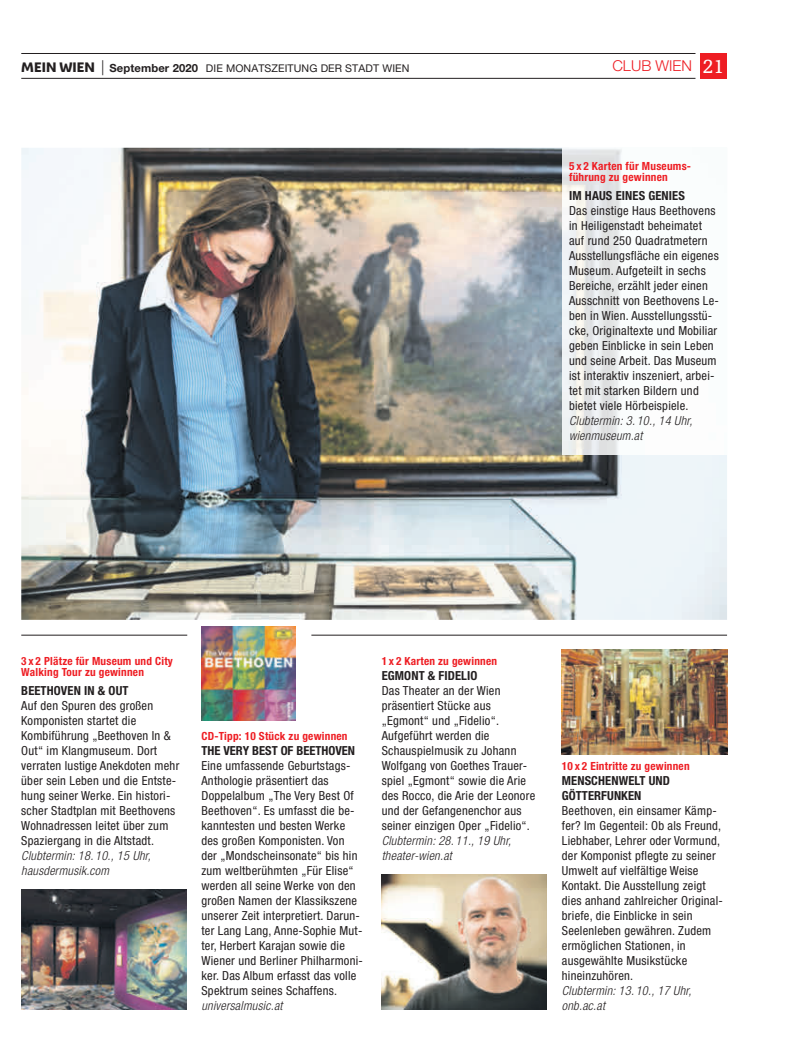
<style>
.page{position:relative;width:798px;height:1063px;background:#fff}
.page>*{position:absolute;margin:0;border:0;box-sizing:border-box;transform-origin:0 0}
.t1{font:300 15px "Helvetica Neue LT Pro";color:#ee1d23}
.t2{font:condensed 12.5px/15px "Helvetica Neue LT Pro";letter-spacing:.02em;color:#231f20}
.t3{font:italic 300 condensed 12.5px/15px "Helvetica Neue LT Pro";letter-spacing:.02em;color:#231f20}
.t4{font:700 condensed 12.5px/15px "Helvetica Neue LT Pro";letter-spacing:.01em;color:#231f20}
.t5{font:700 condensed 11.25px/11.2px "Helvetica Neue LT Pro";letter-spacing:.02em;color:#ee1d23}
.t6{font:10.62px "Helvetica Neue LT Pro";letter-spacing:.01em;color:#231f20}
.s1{font-family:"Wiener Melange";font-weight:800;font-size:12.75px}
.s2{font-weight:300;font-size:15px}
.s3{font-weight:700;font-size:11.25px}
.s4{font-family:"Egyptienne FLT Std";font-weight:400;font-size:20px;color:#fff}
</style>
<div class="page">
<div style="left:699px;top:53px;width:27px;height:26px;background:#ee1d23"></div>
<hr style="left:21px;top:53px;width:674px;height:1px;background:#231f20">
<hr style="left:21px;top:78px;width:674px;height:1px;background:#231f20">
<img style="left:21px;top:148px;width:705px;height:472px">
<img style="left:561px;top:148px;width:165px;height:307px">
<img style="left:21px;top:890px;width:165px;height:120px">
<img style="left:381px;top:875px;width:165px;height:134px">
<img style="left:561px;top:650px;width:165px;height:105px">
<hr style="left:21px;top:635px;width:166px;height:1px;background:#231f20">
<img style="left:201px;top:626px;width:94px;height:94px">
<hr style="left:311px;top:635px;width:415px;height:1px;background:#231f20">
<p class="t6" style="left:21px;top:64px;width:389px"><span class="s1">MEIN WIEN</span> <span class="s2">|</span> <span class="s3">September 2020</span> DIE MONATSZEITUNG DER STADT WIEN</p>
<p class="t1" style="left:612px;top:61px;width:114px">CLUB WIEN <span class="s4">21</span></p>
<p class="t5" style="left:569px;top:161px;width:123px">5 x 2 Karten für Museums&shy;führung zu gewinnen</p>
<p class="t4" style="left:569px;top:189px;width:117px">IM HAUS EINES GENIES</p>
<p class="t2" style="left:569px;top:204px;width:151px">Das einstige Haus Beethovens in Heiligenstadt beheimatet auf rund 250 Quadratmetern<br>Ausstellungsfläche ein eigenes<br>Museum. Aufgeteilt in sechs<br>Bereiche, erzählt jeder einen<br>Ausschnitt von Beethovens Le&shy;ben in Wien. Ausstellungsstü&shy;cke, Originaltexte und Mobiliar geben Einblicke in sein Leben und seine Arbeit. Das Museum ist interaktiv inszeniert, arbei&shy;tet mit starken Bildern und bietet viele Hörbeispiele.</p>
<p class="t3" style="left:569px;top:414px;width:125px">Clubtermin: 3. 10., 14 Uhr, wienmuseum.at</p>
<p class="t5" style="left:21px;top:656px;width:153px">3 x 2 Plätze für Museum und City<br>Walking Tour zu gewinnen</p>
<p class="t4" style="left:21px;top:684px;width:109px">BEETHOVEN IN &amp; OUT</p>
<p class="t2" style="left:21px;top:699px;width:159px">Auf den Spuren des großen<br>Komponisten startet die<br>Kombiführung „Beethoven In &amp;<br>Out“ im Klangmuseum. Dort verraten lustige Anekdoten mehr über sein Leben und die Entste&shy;hung seiner Werke. Ein histori&shy;scher Stadtplan mit Beethovens<br>Wohnadressen leitet über zum<br>Spaziergang in die Altstadt.</p>
<p class="t3" style="left:21px;top:849px;width:131px">Clubtermin: 18. 10., 15 Uhr, hausdermusik.com</p>
<p class="t5" style="left:201px;top:731px;width:147px">CD-Tipp: 10 Stück zu gewinnen</p>
<p class="t4" style="left:201px;top:744px;width:155px">THE VERY BEST OF BEETHOVEN</p>
<p class="t2" style="left:201px;top:759px;width:163px">Eine umfassende Geburtstags-<br>Anthologie präsentiert das<br>Doppelalbum „The Very Best Of<br>Beethoven“. Es umfasst die be&shy;kanntesten und besten Werke des großen Komponisten. Von der „Mondscheinsonate“ bis hin zum weltberühmten „Für Elise“ werden all seine Werke von den großen Namen der Klassikszene unserer Zeit interpretiert. Darun&shy;ter Lang Lang, Anne-Sophie Mut&shy;ter, Herbert Karajan sowie die<br>Wiener und Berliner Philharmoni&shy;ker. Das Album erfasst das volle<br>Spektrum seines Schaffens.</p>
<p class="t3" style="left:201px;top:999px;width:83px">universalmusic.at</p>
<p class="t5" style="left:381px;top:656px;width:117px">1 x 2 Karten zu gewinnen</p>
<p class="t4" style="left:381px;top:669px;width:97px">EGMONT &amp; FIDELIO</p>
<p class="t2" style="left:381px;top:684px;width:155px">Das Theater an der Wien präsentiert Stücke aus „Egmont“ und „Fidelio“.<br>Aufgeführt werden die<br>Schauspielmusik zu Johann<br>Wolfgang von Goethes Trauer&shy;spiel „Egmont“ sowie die Arie des Rocco, die Arie der Leonore und der Gefangenenchor aus seiner einzigen Oper „Fidelio“.</p>
<p class="t3" style="left:381px;top:834px;width:131px">Clubtermin: 28. 11., 19 Uhr, theater-wien.at</p>
<p class="t5" style="left:561px;top:761px;width:129px">10 x 2 Eintritte zu gewinnen</p>
<p class="t4" style="left:561px;top:774px;width:110px">MENSCHENWELT UND<br>GÖTTERFUNKEN</p>
<p class="t2" style="left:561px;top:804px;width:162px">Beethoven, ein einsamer Kämp&shy;fer? Im Gegenteil: Ob als Freund,<br>Liebhaber, Lehrer oder Vormund, der Komponist pflegte zu seiner<br>Umwelt auf vielfältige Weise<br>Kontakt. Die Ausstellung zeigt dies anhand zahlreicher Original&shy;briefe, die Einblicke in sein<br>Seelenleben gewähren. Zudem ermöglichen Stationen, in ausgewählte Musikstücke hineinzuhören.</p>
<p class="t3" style="left:561px;top:984px;width:131px">Clubtermin: 13. 10., 17 Uhr, onb.ac.at</p>
</div>
